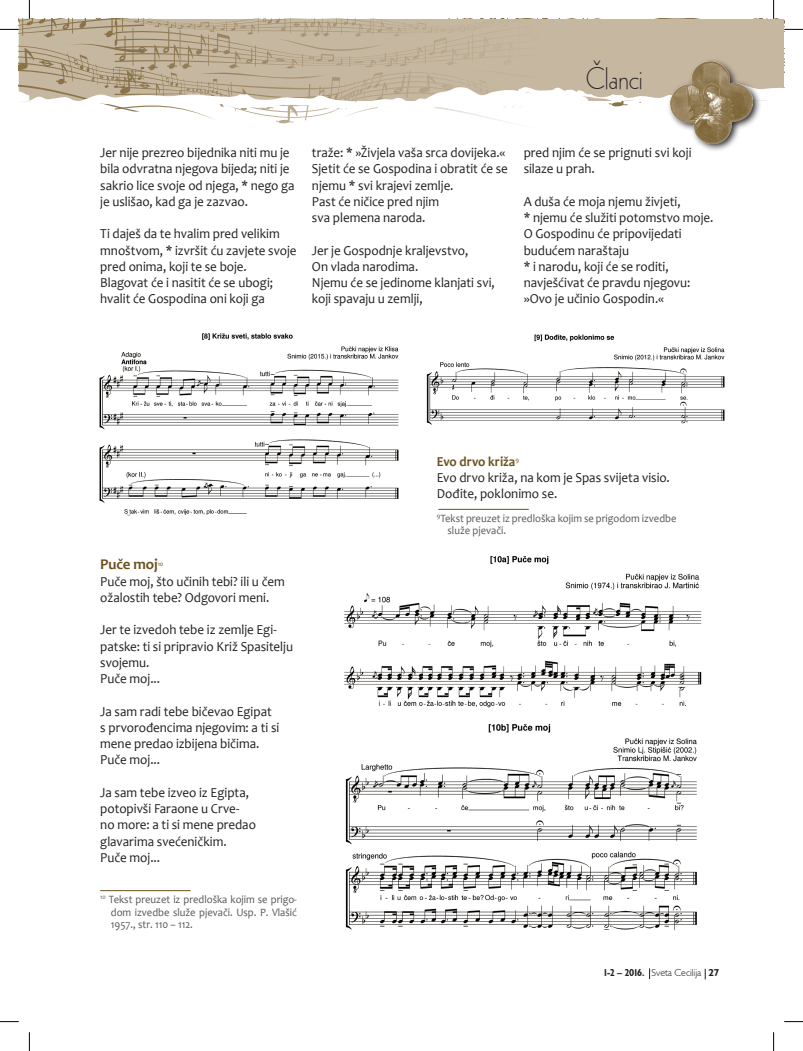
<style>
.page{position:relative;width:803px;height:1051px;background:#fff}
.page>*{position:absolute;margin:0;border:0;box-sizing:border-box;transform-origin:0 0}
.t1{font:30px "Geometric 231 BT Light C";letter-spacing:-.015em;color:#231f20;scale:.95 1}
.t2{font:700 15px "Candara";letter-spacing:-.01em;color:#6b5220}
.t3{font:13.75px/16.2px "Candara";color:#231f20;scale:.95 1}
.t4{font:11.25px/12.5px "Candara";color:#57585a;scale:.94 1}
.t5{font:300 10px "Humanist 521 BT";color:#231f20}
.t6{font:6.5px "Candara";color:#6b5220}
.s1{font-weight:700;color:#6b5220}
.s2{font-weight:700;font-stretch:condensed}
.s3{font-weight:700}
</style>
<div class="page">
<img style="left:99px;top:333px;width:300px;height:183px">
<img style="left:426px;top:334px;width:299px;height:91px">
<img style="left:344px;top:556px;width:358px;height:152px">
<img style="left:345px;top:724px;width:352px;height:205px">
<hr style="left:438px;top:509px;width:91px;height:1px;background:#6b5220">
<hr style="left:100px;top:890px;width:91px;height:1px;background:#6b5220">
<svg style="left:0;top:1021px;width:19px;height:1px"></svg>
<svg style="left:784px;top:1021px;width:19px;height:1px"></svg>
<svg style="left:29px;top:1032px;width:1px;height:19px"></svg>
<svg style="left:0;top:0;width:803px;height:151px"></svg>
<svg style="left:773px;top:1032px;width:1px;height:19px"></svg>
<h1 class="t1" style="left:586px;top:60px;width:62px">Članci</h1>
<p class="t3" style="left:100px;top:144px;width:206px">Jer nije prezreo bijednika niti mu je bila odvratna njegova bijeda; niti je sakrio lice svoje od njega, * nego ga je uslišao, kad ga je zazvao.</p>
<p class="t3" style="left:100px;top:226px;width:208px">Ti daješ da te hvalim pred velikim mnoštvom, * izvršit ću zavjete svoje pred onima, koji te se boje.<br>Blagovat će i nasitit će se ubogi; hvalit će Gospodina oni koji ga</p>
<p class="t3" style="left:312px;top:144px;width:208px">traže: * »Živjela vaša srca dovijeka.«<br>Sjetit će se Gospodina i obratit će se njemu * svi krajevi zemlje.<br>Past će ničice pred njim<br>sva plemena naroda.</p>
<p class="t3" style="left:312px;top:242px;width:194px">Jer je Gospodnje kraljevstvo,<br>On vlada narodima.<br>Njemu će se jedinome klanjati svi, koji spavaju u zemlji,</p>
<p class="t3" style="left:524px;top:144px;width:178px">pred njim će se prignuti svi koji silaze u prah.</p>
<p class="t3" style="left:524px;top:193px;width:201px">A duša će moja njemu živjeti,<br>* njemu će služiti potomstvo moje.<br>O Gospodinu će pripovijedati budućem naraštaju<br>* i narodu, koji će se roditi, navješćivat će pravdu njegovu: »Ovo je učinio Gospodin.«</p>
<p class="t2" style="left:100px;top:555px;width:59px">Puče moj</p>
<p class="t6" style="left:158px;top:559px;width:7px">10</p>
<p class="t3" style="left:100px;top:573px;width:196px">Puče moj, što učinih tebi? ili u čem ožalostih tebe? Odgovori meni.</p>
<p class="t3" style="left:100px;top:622px;width:204px">Jer te izvedoh tebe iz zemlje Egi&shy;patske: ti si pripravio Križ Spasitelju svojemu.<br>Puče moj...</p>
<p class="t3" style="left:100px;top:703px;width:190px">Ja sam radi tebe bičevao Egipat s prvorođencima njegovim: a ti si mene predao izbijena bičima.<br>Puče moj...</p>
<p class="t3" style="left:100px;top:784px;width:165px">Ja sam tebe izveo iz Egipta, potopivši Faraone u Crve&shy;no more: a ti si mene predao glavarima svećeničkim.<br>Puče moj...</p>
<p class="t4" style="left:111px;top:893px;width:199px;text-align:justify;text-indent:-11px"><sup>10</sup> Tekst preuzet iz predloška kojim se prigo&shy;dom izvedbe služe pjevači. Usp. P. Vlašić 1957., str. 110 – 112.</p>
<p class="t3" style="left:437px;top:453px;width:247px"><span class="s1">Evo drvo križa</span><sup>9<br></sup>Evo drvo križa, na kom je Spas svijeta visio.<br>Dođite, poklonimo se.</p>
<p class="t4" style="left:447px;top:512px;width:245px;text-indent:-11px"><sup>9</sup>Tekst preuzet iz predloška kojim se prigodom izvedbe služe pjevači.</p>
<p class="t5" style="left:604px;top:967px;width:117px"><span class="s2">1-2 – 2016.</span> Sveta Cecilija <span class="s3">27</span></p>
</div>
